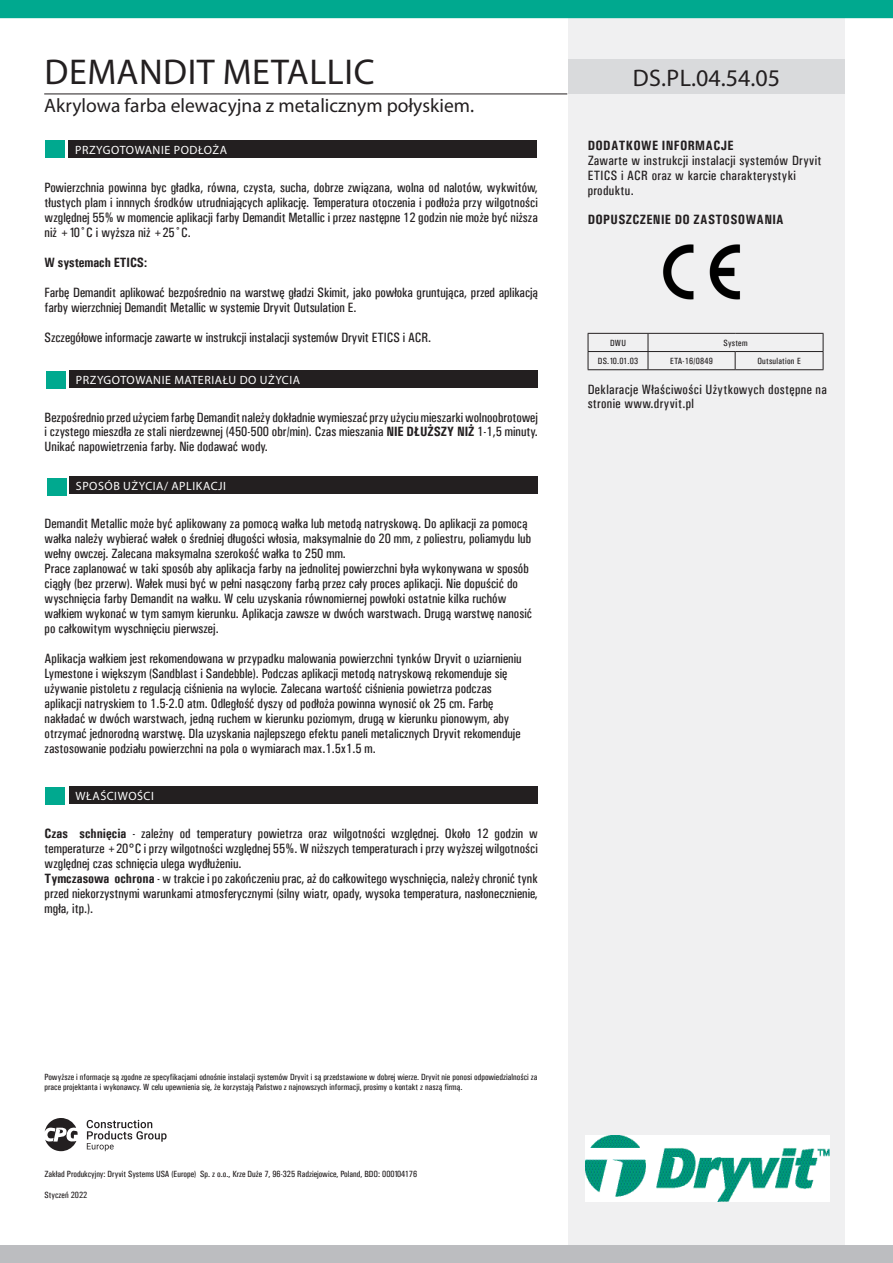
<style>
.page{position:relative;width:893px;height:1263px;background:#fff}
.page>*{position:absolute;margin:0;border:0;box-sizing:border-box;transform-origin:0 0}
.t1{font:36px "Myriad Pro";letter-spacing:.015em;color:#231f20}
.t2{font:24px "Myriad Pro";color:#231f20}
.t3{font:19.5px "Myriad Pro";color:#231f20}
.t4{font:13.5px/15px "Univers Condensed";color:#231f20}
.t5{font:13.5px/15px "Univers Condensed";letter-spacing:.025em;color:#231f20}
.t6{font:700 13.5px "Univers Condensed";letter-spacing:.025em;color:#231f20}
.t7{font:700 13.5px "Univers Condensed";letter-spacing:-.005em;color:#231f20}
.t8{font:12px "Myriad Pro";letter-spacing:.045em;color:#fff}
.t9{font:9px/10.8px "Univers Condensed";color:#231f20}
.t10{font:9px "Univers Condensed";letter-spacing:.025em;color:#231f20}
.s1{font-weight:700}
</style>
<div class="page">
<div style="left:568px;top:0;width:277px;height:1263px;background:#f0f0f1"></div>
<hr style="left:44px;top:94px;width:523px;height:1px;background:#231f20">
<div style="left:0;top:0;width:893px;height:18px;background:#00a98f"></div>
<div style="left:0;top:1245px;width:893px;height:18px;background:#bcbdc0"></div>
<div style="left:568px;top:59px;width:277px;height:35px;background:#d9dadc"></div>
<hr style="left:588px;top:333px;width:60px;height:1px;background:#231f20">
<hr style="left:648px;top:333px;width:87px;height:1px;background:#231f20">
<hr style="left:735px;top:333px;width:88px;height:1px;background:#231f20">
<hr style="left:588px;top:351px;width:60px;height:1px;background:#231f20">
<svg style="left:588px;top:334px;width:1px;height:35px"></svg>
<hr style="left:648px;top:351px;width:87px;height:1px;background:#231f20">
<svg style="left:648px;top:334px;width:1px;height:35px"></svg>
<hr style="left:735px;top:351px;width:88px;height:1px;background:#231f20">
<svg style="left:735px;top:352px;width:1px;height:17px"></svg>
<svg style="left:823px;top:334px;width:1px;height:35px"></svg>
<hr style="left:588px;top:369px;width:60px;height:1px;background:#231f20">
<hr style="left:648px;top:369px;width:87px;height:1px;background:#231f20">
<hr style="left:735px;top:369px;width:88px;height:1px;background:#231f20">
<div style="left:68px;top:140px;width:469px;height:18px;background:#231f20"></div>
<div style="left:69px;top:370px;width:469px;height:18px;background:#231f20"></div>
<div style="left:69px;top:476px;width:469px;height:18px;background:#231f20"></div>
<div style="left:45px;top:140px;width:20px;height:18px;background:#00a98f"></div>
<div style="left:46px;top:371px;width:20px;height:18px;background:#00a98f"></div>
<div style="left:47px;top:478px;width:20px;height:18px;background:#00a98f"></div>
<img style="left:585px;top:1135px;width:244px;height:66px">
<img style="left:663px;top:244px;width:77px;height:56px">
<div style="left:69px;top:786px;width:468px;height:18px;background:#231f20"></div>
<div style="left:45px;top:787px;width:20px;height:17px;background:#00a98f"></div>
<svg style="left:45px;top:1118px;width:33px;height:33px"></svg>
<svg style="left:87px;top:1120px;width:80px;height:31px"></svg>
<p class="t1" style="left:45px;top:50px;width:331px">DEMANDIT METALLIC</p>
<p class="t3" style="left:44px;top:93px;width:431px">Akrylowa farba elewacyjna z metalicznym połyskiem.</p>
<p class="t8" style="left:75px;top:143px;width:153px">PRZYGOTOWANIE PODŁOŻA</p>
<p class="t4" style="left:45px;top:180px;width:495px;text-align:justify">Powierzchnia powinna byc gładka, równa, czysta, sucha, dobrze związana, wolna od nalotów, wykwitów, tłustych plam i innnych środków utrudniających aplikację. Temperatura otoczenia i podłoża przy wilgotności względnej 55% w momencie aplikacji farby Demandit Metallic i przez następne 12 godzin nie może być niższa niż +10˚C i wyższa niż +25˚C.</p>
<p class="t7" style="left:45px;top:254px;width:104px">W systemach ETICS:</p>
<p class="t4" style="left:45px;top:285px;width:495px">Farbę Demandit aplikować bezpośrednio na warstwę gładzi Skimit, jako powłoka gruntująca, przed aplikacją farby wierzchniej Demandit Metallic w systemie Dryvit Outsulation E.</p>
<p class="t4" style="left:45px;top:330px;width:388px">Szczegółowe informacje zawarte w instrukcji instalacji systemów Dryvit ETICS i ACR.</p>
<p class="t8" style="left:76px;top:373px;width:226px">PRZYGOTOWANIE MATERIAŁU DO UŻYCIA</p>
<p class="t4" style="left:45px;top:411px;width:495px;line-height:13.5px">Bezpośrednio przed użyciem farbę Demandit należy dokładnie wymieszać przy użyciu mieszarki wolnoobrotowej i czystego mieszdła ze stali nierdzewnej (450-500 obr/min). Czas mieszania <span class="s1">NIE DŁUŻSZY NIŻ</span> 1-1,5 minuty.</p>
<p class="t4" style="left:45px;top:439px;width:225px">Unikać napowietrzenia farby. Nie dodawać wody.</p>
<p class="t8" style="left:76px;top:478px;width:152px">SPOSÓB UŻYCIA/ APLIKACJI</p>
<p class="t4" style="left:45px;top:516px;width:488px">Demandit Metallic może być aplikowany za pomocą wałka lub metodą natryskową. Do aplikacji za pomocą wałka należy wybierać wałek o średniej długości włosia, maksymalnie do 20 mm, z poliestru, poliamydu lub wełny owczej. Zalecana maksymalna szerokość wałka to 250 mm.</p>
<p class="t4" style="left:45px;top:561px;width:489px">Prace zaplanować w taki sposób aby aplikacja farby na jednolitej powierzchni była wykonywana w sposób ciągły (bez przerw). Wałek musi być w pełni nasączony farbą przez cały proces aplikacji. Nie dopuścić do wyschnięcia farby Demandit na wałku. W celu uzyskania równomiernej powłoki ostatnie kilka ruchów wałkiem wykonać w tym samym kierunku. Aplikacja zawsze w dwóch warstwach. Drugą warstwę nanosić po całkowitym wyschnięciu pierwszej.</p>
<p class="t4" style="left:45px;top:651px;width:479px">Aplikacja wałkiem jest rekomendowana w przypadku malowania powierzchni tynków Dryvit o uziarnieniu Lymestone i większym (Sandblast i Sandebble). Podczas aplikacji metodą natryskową rekomenduje się używanie pistoletu z regulacją ciśnienia na wylocie. Zalecana wartość ciśnienia powietrza podczas aplikacji natryskiem to 1.5-2.0 atm. Odległość dyszy od podłoża powinna wynosić ok 25 cm. Farbę nakładać w dwóch warstwach, jedną ruchem w kierunku poziomym, drugą w kierunku pionowym, aby otrzymać jednorodną warstwę. Dla uzyskania najlepszego efektu paneli metalicznych Dryvit rekomenduje zastosowanie podziału powierzchni na pola o wymiarach max.1.5x1.5 m.</p>
<p class="t8" style="left:76px;top:788px;width:80px">WŁAŚCIWOŚCI</p>
<p class="t4" style="left:45px;top:826px;width:495px;text-align:justify"><span class="s1">Czas schnięcia</span> - zależny od temperatury powietrza oraz wilgotności względnej. Około 12 godzin w temperaturze +20°C i przy wilgotności względnej 55%. W niższych temperaturach i przy wyższej wilgotności względnej czas schnięcia ulega wydłużeniu.</p>
<p class="t4" style="left:45px;top:871px;width:495px;text-align:justify"><span class="s1">Tymczasowa ochrona</span> - w trakcie i po zakończeniu prac, aż do całkowitego wyschnięcia, należy chronić tynk przed niekorzystnymi warunkami atmosferycznymi (silny wiatr, opady, wysoka temperatura, nasłonecznienie, mgła, itp.).</p>
<p class="t2" style="left:633px;top:63px;width:149px">DS.PL.04.54.05</p>
<p class="t6" style="left:588px;top:137px;width:148px">DODATKOWE INFORMACJE</p>
<p class="t5" style="left:588px;top:153px;width:235px">Zawarte w instrukcji instalacji systemów Dryvit<br>ETICS i ACR oraz w karcie charakterystyki produktu.</p>
<p class="t6" style="left:588px;top:211px;width:198px">DOPUSZCZENIE DO ZASTOSOWANIA</p>
<p class="t9" style="left:610px;top:337px;width:17px">DWU</p>
<p class="t9" style="left:724px;top:337px;width:25px">System</p>
<p class="t9" style="left:598px;top:355px;width:42px">DS.10.01.03</p>
<p class="t10" style="left:670px;top:355px;width:44px">ETA-16/0849</p>
<p class="t10" style="left:757px;top:355px;width:45px">Outsulation E</p>
<p class="t5" style="left:588px;top:382px;width:241px">Deklaracje Właściwości Użytkowych dostępne na stronie www.dryvit.pl</p>
<p class="t9" style="left:45px;top:1071px;width:494px">Powyższe i nformacje są zgodne ze specyfikacjami odnośnie instalacji systemów Dryvit i są przedstawione w dobrej wierze. Dryvit nie ponosi odpowiedzialności za prace projektanta i wykonawcy. W celu upewnienia się, że korzystają Państwo z najnowszych informacji, prosimy o kontakt z naszą firmą.</p>
<p class="t9" style="left:45px;top:1168px;width:374px">Zakład Produkcyjny: Dryvit Systems USA (Europe) Sp. z o.o., Krze Duże 7, 96-325 Radziejowice, Poland, BDO: 000104176</p>
<p class="t9" style="left:45px;top:1190px;width:44px">Styczeń 2022</p>
</div>
